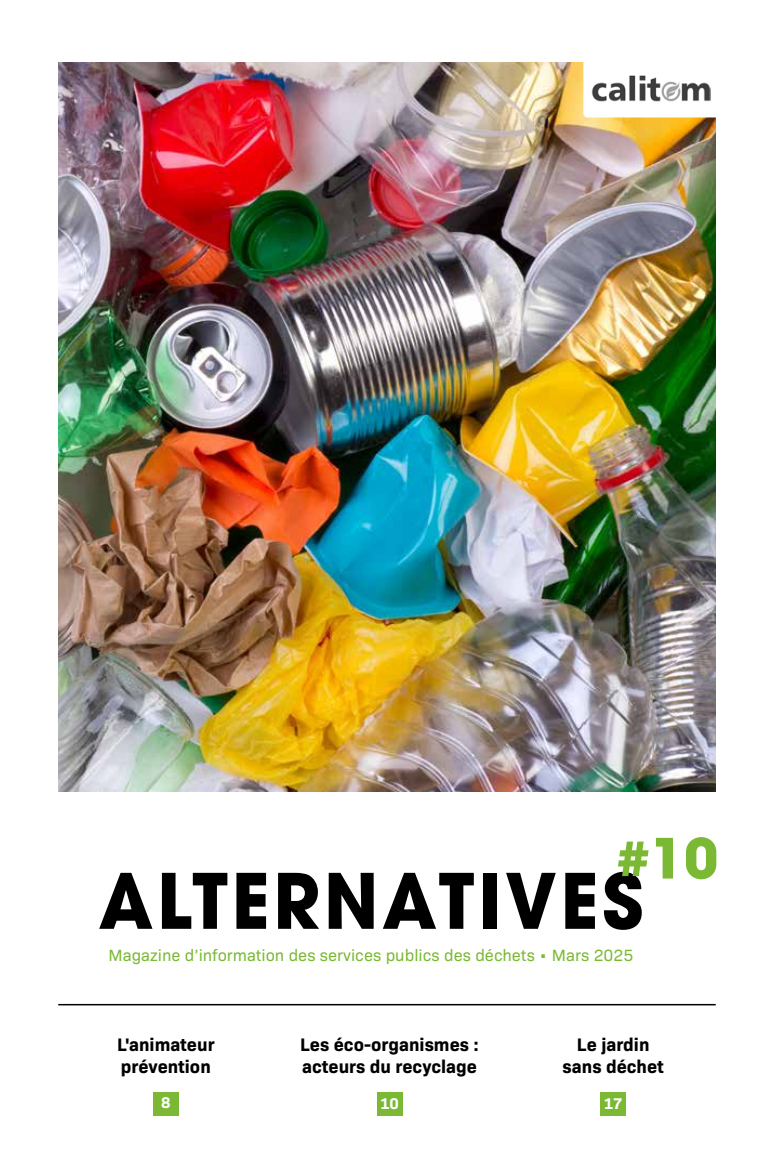
<style>
.page{position:relative;width:774px;height:1170px;background:#fff}
.page>*{position:absolute;margin:0;border:0;box-sizing:border-box;transform-origin:0 0}
.t1{font:700 75.6px "ITC Avant Garde Pro";letter-spacing:.05em;color:#000;scale:.95 1}
.t2{font:700 54.9px "ITC Avant Garde Pro";color:#7bb935}
.t3{font:700 18.45px/22px "Bio Sans";color:#000}
.t4{font:16.5px "Bio Sans";color:#7bb935}
.t5{font:700 15.75px "Bio Sans";color:#fff}
</style>
<div class="page">
<div style="left:153px;top:1092px;width:26px;height:23px;background:#7bb935"></div>
<div style="left:377px;top:1092px;width:25px;height:23px;background:#7bb935"></div>
<div style="left:601px;top:1092px;width:25px;height:23px;background:#7bb935"></div>
<hr style="left:58px;top:1003px;width:658px;height:2px;background:#000">
<img style="left:58px;top:63px;width:658px;height:728px">
<div style="left:583px;top:57px;width:141px;height:60px;background:#fff;border-radius:4px"></div>
<img style="left:592px;top:75px;width:119px;height:26px">
<h2 class="t2" style="left:616px;top:821px;width:103px">#10</h2>
<h1 class="t1" style="left:99px;top:850px;width:575px">ALTERNATIVES</h1>
<p class="t4" style="left:109px;top:943px;width:526px">Magazine d’information des services publics des déchets • Mars 2025</p>
<p class="t3" style="left:117px;top:1031px;width:99px">L'animateur prévention</p>
<p class="t3" style="left:300px;top:1031px;width:180px">Les éco-organismes : acteurs du recyclage</p>
<p class="t5" style="left:380px;top:1090px;width:20px">10</p>
<p class="t5" style="left:161px;top:1090px;width:11px">8</p>
<p class="t3" style="left:562px;top:1031px;width:103px;text-align:center">Le jardin sans déchet</p>
<p class="t5" style="left:604px;top:1090px;width:20px">17</p>
</div>
